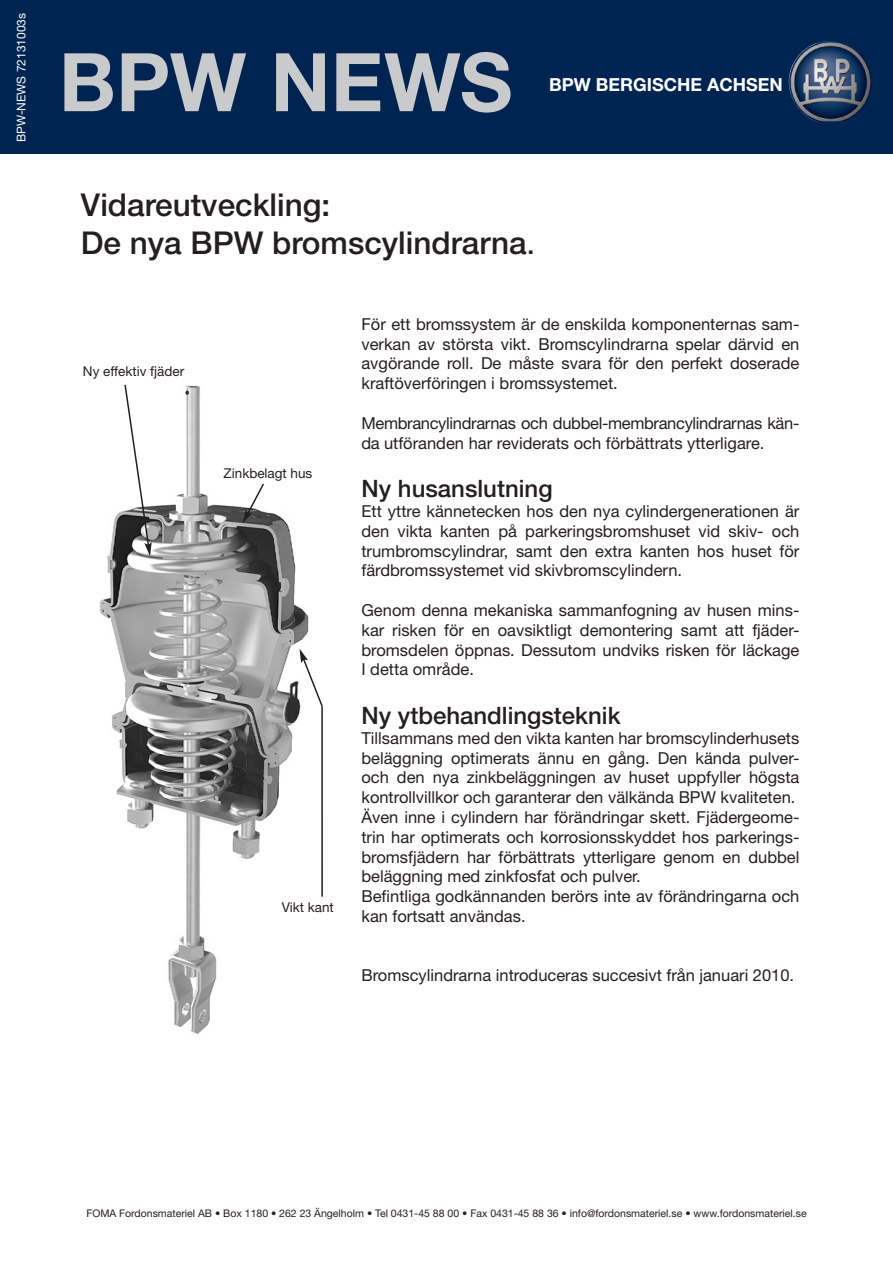
<style>
.page{position:relative;width:893px;height:1263px;background:#fff}
.page>*{position:absolute;margin:0;border:0;box-sizing:border-box;transform-origin:0 0}
.t1{font:700 81px "Helvetica Neue LT";letter-spacing:.005em;color:#c9cacc}
.t2{font:500 31.5px "Helvetica Neue LT";color:#231f20}
.t3{font:500 24px "Helvetica Neue LT";color:#231f20}
.t4{font:700 18px "Helvetica Neue LT";color:#fff}
.t5{font:16.5px/19.8px "Helvetica Neue LT";color:#231f20;text-align:justify}
.t6{font:16.5px/19.8px "Helvetica Neue LT";letter-spacing:-.02em;color:#231f20}
.t7{font:13.5px "Helvetica Neue LT";color:#231f20}
.t8{font:12px "Helvetica Neue LT";color:#fff}
.t9{font:10.5px "Helvetica Neue LT";color:#231f20}
.s1{font-weight:400}
</style>
<div class="page">
<div style="left:0;top:0;width:893px;height:154px;background:#002451"></div>
<img style="left:789px;top:41px;width:82px;height:80px">
<img style="left:100px;top:385px;width:209px;height:649px">
<svg style="left:123px;top:384px;width:29px;height:172px"></svg>
<svg style="left:243px;top:482px;width:22px;height:41px"></svg>
<svg style="left:299px;top:649px;width:24px;height:59px"></svg>
<hr style="left:321px;top:706px;width:2px;height:191px;background:#231f20">
<p class="t8" style="left:14px;top:142px;width:131px;rotate:-90deg">BPW-NEWS 72131003s</p>
<h1 class="t1" style="left:59px;top:32px;width:455px">BPW NEWS</h1>
<p class="t4" style="left:549px;top:73px;width:235px">BPW BERGISCHE ACHSEN</p>
<p class="t2" style="left:81px;top:186px;width:251px">Vidareutveckling:</p>
<p class="t2" style="left:81px;top:224px;width:456px">De nya BPW bromscylindrarna<span class="s1">.</span></p>
<p class="t7" style="left:83px;top:363px;width:103px">Ny effektiv fjäder</p>
<p class="t7" style="left:224px;top:465px;width:90px">Zinkbelagt hus</p>
<p class="t7" style="left:282px;top:899px;width:54px">Vikt kant</p>
<p class="t5" style="left:361px;top:314px;width:439px">För ett bromssystem är de enskilda komponenternas sam&shy;verkan av största vikt. Bromscylindrarna spelar därvid en avgörande roll. De måste svara för den perfekt doserade kraftöverföringen i bromssystemet.</p>
<p class="t6" style="left:361px;top:413px;width:439px">Membrancylindrarnas och dubbel-membrancylindrarnas kän&shy;da utföranden har reviderats och förbättrats ytterligare.</p>
<p class="t3" style="left:361px;top:474px;width:193px">Ny husanslutning</p>
<p class="t5" style="left:361px;top:501px;width:439px">Ett yttre kännetecken hos den nya cylindergenerationen är den vikta kanten på parkeringsbromshuset vid skiv- och trumbromscylindrar, samt den extra kanten hos huset för färdbromssystemet vid skivbromscylindern.</p>
<p class="t5" style="left:361px;top:600px;width:439px">Genom denna mekaniska sammanfogning av husen mins&shy;kar risken för en oavsiktligt demontering samt att fjäder&shy;bromsdelen öppnas. Dessutom undviks risken för läckage I detta område.</p>
<p class="t3" style="left:361px;top:701px;width:261px">Ny ytbehandlingsteknik</p>
<p class="t5" style="left:361px;top:728px;width:439px">Tillsammans med den vikta kanten har bromscylinderhusets beläggning optimerats ännu en gång. Den kända pulver&shy;och den nya zinkbeläggningen av huset uppfyller högsta kontrollvillkor och garanterar den välkända BPW kvaliteten.</p>
<p class="t5" style="left:361px;top:807px;width:439px">Även inne i cylindern har förändringar skett. Fjädergeome&shy;trin har optimerats och korrosionsskyddet hos parkerings&shy;bromsfjädern har förbättrats ytterligare genom en dubbel beläggning med zinkfosfat och pulver.</p>
<p class="t5" style="left:361px;top:886px;width:439px">Befintliga godkännanden berörs inte av förändringarna och kan fortsatt användas.</p>
<p class="t5" style="left:361px;top:965px;width:434px">Bromscylindrarna introduceras succesivt från januari 2010.</p>
<p class="t9" style="left:86px;top:1207px;width:722px">FOMA Fordonsmateriel AB • Box 1180 • 262 23 Ängelholm • Tel 0431-45 88 00 • Fax 0431-45 88 36 • info@fordonsmateriel.se • www.fordonsmateriel.se</p>
</div>
